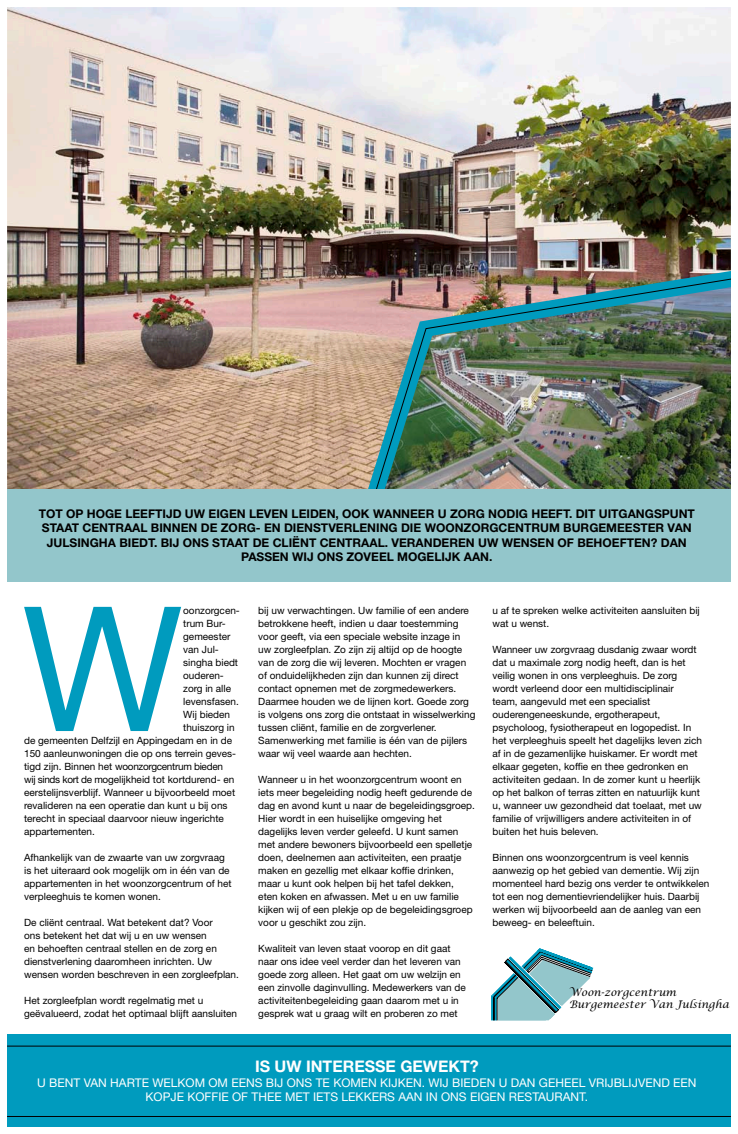
<style>
.page{position:relative;width:738px;height:1134px;background:#fff}
.page>*{position:absolute;margin:0;border:0;box-sizing:border-box;transform-origin:0 0}
.t1{font:173.9px "Helvetica Neue LT Std";color:#009bbe}
.t2{font:700 16px "Helvetica Neue LT Std";color:#fff}
.t3{font:700 12px/14.4px "Helvetica Neue LT Std";color:#000;text-align:center}
.t4{font:12px/14.4px "Helvetica Neue LT Std";color:#fff;text-align:center}
.t5{font:italic 10.4px/12.1px "Lucida Calligraphy";color:#000}
.t6{font:10px/13px "Helvetica Neue LT Std";color:#000}
</style>
<div class="page">
<div style="left:7px;top:1035px;width:723px;height:92px;background:#009bbe"></div>
<img style="left:7px;top:7px;width:723px;height:482px">
<svg style="left:491px;top:948px;width:103px;height:72px"></svg>
<hr style="left:7px;top:1045px;width:723px;height:1px;background:#000">
<hr style="left:7px;top:1116px;width:723px;height:1px;background:#000">
<img style="left:355px;top:260px;width:376px;height:253px">
<img style="left:373px;top:277px;width:358px;height:217px">
<div style="left:7px;top:489px;width:723px;height:92px;background:#93c6cb"></div>
<div style="left:730px;top:92px;width:7px;height:267px;background:#fff"></div>
<p class="t3" style="left:39px;top:506px;width:657px">TOT OP HOGE LEEFTIJD UW EIGEN LEVEN LEIDEN, OOK WANNEER U ZORG NODIG HEEFT. DIT UITGANGSPUNT STAAT CENTRAAL BINNEN DE ZORG- EN DIENSTVERLENING DIE WOONZORGCENTRUM BURGEMEESTER VAN JULSINGHA BIEDT. BIJ ONS STAAT DE CLIËNT CENTRAAL. VERANDEREN UW WENSEN OF BEHOEFTEN? DAN PASSEN WIJ ONS ZOVEEL MOGELIJK AAN.</p>
<h1 class="t1" style="left:22px;top:565px;width:158px">W</h1>
<p class="t6" style="left:183px;top:604px;width:58px">oonzorgcen-</p>
<p class="t6" style="left:183px;top:617px;width:44px">trum Bur-</p>
<p class="t6" style="left:183px;top:630px;width:49px">gemeester</p>
<p class="t6" style="left:183px;top:643px;width:37px">van Jul-</p>
<p class="t6" style="left:183px;top:656px;width:56px">singha biedt</p>
<p class="t6" style="left:183px;top:669px;width:42px">ouderen-</p>
<p class="t6" style="left:183px;top:682px;width:49px">zorg in alle</p>
<p class="t6" style="left:183px;top:695px;width:57px">levensfasen.</p>
<p class="t6" style="left:183px;top:708px;width:48px">Wij bieden</p>
<p class="t6" style="left:183px;top:721px;width:53px">thuiszorg in</p>
<p class="t6" style="left:24px;top:734px;width:209px">de gemeenten Delfzijl en Appingedam en in de</p>
<p class="t6" style="left:24px;top:747px;width:213px">150 aanleunwoningen die op ons terrein geves-</p>
<p class="t6" style="left:24px;top:760px;width:200px">tigd zijn. Binnen het woonzorgcentrum bieden</p>
<p class="t6" style="left:24px;top:773px;width:211px">wij sinds kort de mogelijkheid tot kortdurend- en</p>
<p class="t6" style="left:24px;top:786px;width:212px">eerstelijnsverblijf. Wanneer u bijvoorbeeld moet</p>
<p class="t6" style="left:24px;top:799px;width:205px">revalideren na een operatie dan kunt u bij ons</p>
<p class="t6" style="left:24px;top:812px;width:201px">terecht in speciaal daarvoor nieuw ingerichte</p>
<p class="t6" style="left:24px;top:825px;width:72px">appartementen.</p>
<p class="t6" style="left:24px;top:851px;width:209px">Afhankelijk van de zwaarte van uw zorgvraag is het uiteraard ook mogelijk om in één van de appartementen in het woonzorgcentrum of het verpleeghuis te komen wonen.</p>
<p class="t6" style="left:24px;top:916px;width:216px">De cliënt centraal. Wat betekent dat? Voor<br>ons betekent het dat wij u en uw wensen<br>en behoeften centraal stellen en de zorg en dienstverlening daaromheen inrichten. Uw wensen worden beschreven in een zorgleefplan.</p>
<p class="t6" style="left:24px;top:994px;width:214px">H et zorgleefplan wordt regelmatig met u geëvalueerd, zodat het optimaal blijft aansluiten</p>
<p class="t6" style="left:258px;top:604px;width:218px">bij uw verwachtingen. Uw familie of een andere betrokkene heeft, indien u daar toestemming voor geeft, via een speciale website inzage in uw zorgleefplan. Zo zijn zij altijd op de hoogte van de zorg die wij leveren. M ochten er vragen of onduidelijkheden zijn dan kunnen zij direct contact opnemen met de zorgmedewerkers.<br>Daarmee houden we de lijnen kort. Goede zorg is volgens ons zorg die ontstaat in wisselwerking tussen cliënt, familie en de zorgverlener.<br>Samenwerking met familie is één van de pijlers waar wij veel waarde aan hechten.</p>
<p class="t6" style="left:258px;top:773px;width:218px">Wanneer u in het woonzorgcentrum woont en iets meer begeleiding nodig heeft gedurende de dag en avond kunt u naar de begeleidingsgroep.<br>H ier wordt in een huiselijke omgeving het dagelijks leven verder geleefd. U kunt samen met andere bewoners bijvoorbeeld een spelletje doen, deelnemen aan activiteiten, een praatje maken en gezellig met elkaar koffie drinken, maar u kunt ook helpen bij het tafel dekken, eten koken en afwassen. M et u en uw familie kijken wij of een plekje op de begeleidingsgroep voor u geschikt zou zijn.</p>
<p class="t6" style="left:258px;top:942px;width:209px">Kwaliteit van leven staat voorop en dit gaat naar ons idee veel verder dan het leveren van goede zorg alleen. Het gaat om uw welzijn en een zinvolle daginvulling. Medewerkers van de activiteitenbegeleiding gaan daarom met u in gesprek wat u graag wilt en proberen zo met</p>
<p class="t6" style="left:492px;top:604px;width:209px">u af te spreken welke activiteiten aansluiten bij wat u wenst.</p>
<p class="t6" style="left:492px;top:643px;width:211px">Wanneer uw zorgvraag dusdanig zwaar wordt dat u maximale zorg nodig heeft, dan is het veilig wonen in ons verpleeghuis. De zorg wordt verleend door een multidisciplinair<br>team, aangevuld met een specialist ouderengeneeskunde, ergotherapeut, psycholoog, fysiotherapeut en logopedist. I n het verpleeghuis speelt het dagelijks leven zich af in de gezamenlijke huiskamer. Er wordt met elkaar gegeten, koffie en thee gedronken en activiteiten gedaan. I n de zomer kunt u heerlijk op het balkon of terras zitten en natuurlijk kunt u, wanneer uw gezondheid dat toelaat, met uw familie of vrijwilligers andere activiteiten in of buiten het huis beleven.</p>
<p class="t6" style="left:492px;top:851px;width:218px">Binnen ons woonzorgcentrum is veel kennis aanwezig op het gebied van dementie. Wij zijn momenteel hard bezig ons verder te ontwikkelen tot een nog dementievriendelijker huis. Daarbij werken wij bijvoorbeeld aan de aanleg van een beweeg- en beleeftuin.</p>
<p class="t5" style="left:568px;top:987px;width:161px">Woon-zorgcentrum<br>Burgemeester Van Julsingha</p>
<h2 class="t2" style="left:255px;top:1056px;width:225px">IS UW INTERESSE GEWEKT?</h2>
<p class="t4" style="left:37px;top:1075px;width:660px">U bent van harte welkom om eens bij ons te komen kijken. Wij bieden u dan geheel vrijblijvend een kopje koffie of thee met iets lekkers aan in ons eigen restau rant.</p>
</div>
